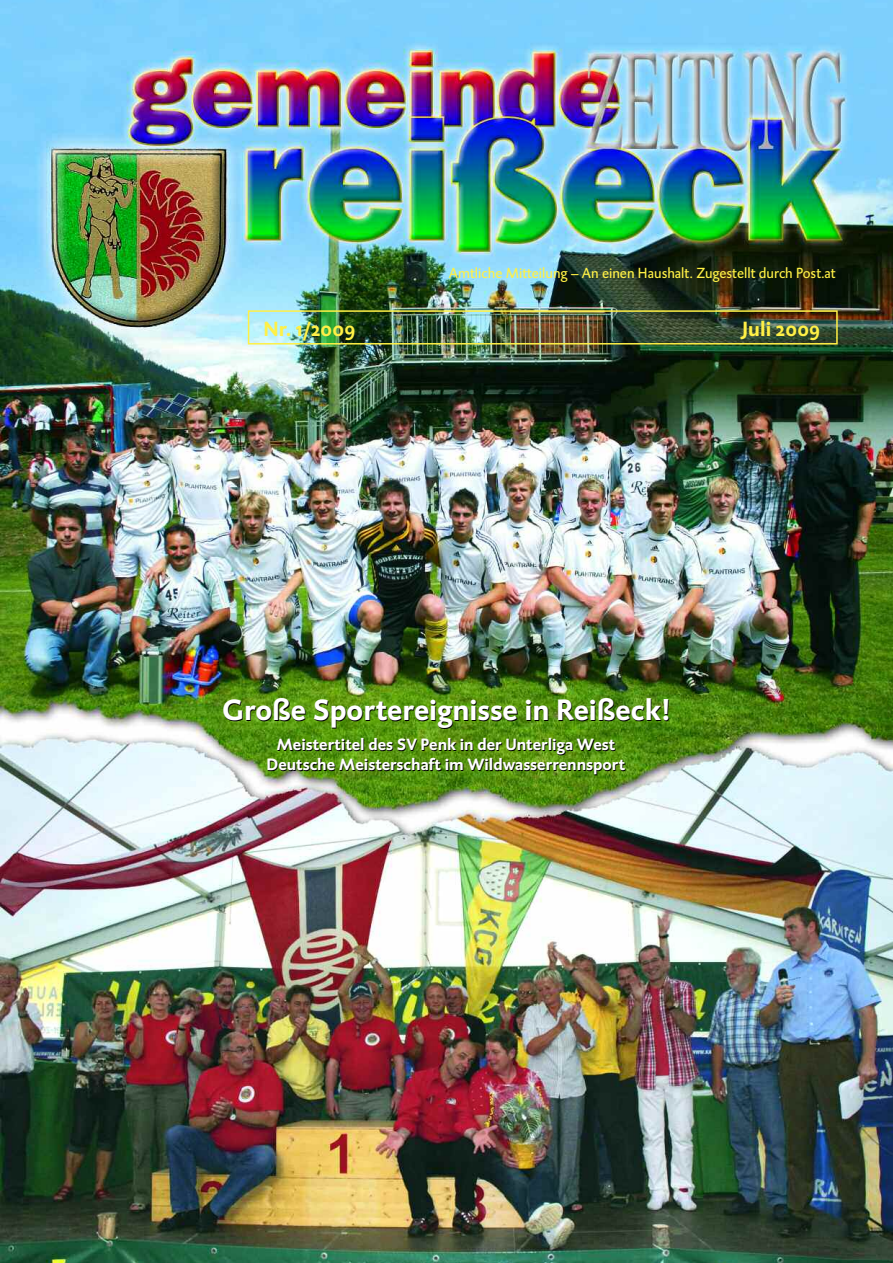
<style>
.page{position:relative;width:893px;height:1263px;background:#fff}
.page>*{position:absolute;margin:0;border:0;box-sizing:border-box;transform-origin:0 0}
.t1{font:700 30px "DTL Caspari ST";color:#fff}
.t2{font:700 21px "DTL Caspari ST";letter-spacing:.01em;color:#fff046}
.t3{font:700 16.65px/20px "DTL Caspari ST";color:#fff;text-align:center}
.t4{font:15px "DTL Caspari ST";color:#fff046}
.s1{color:#000}
</style>
<div class="page">
<img style="left:0;top:0;width:893px;height:1263px">
<div style="left:248px;top:310px;width:590px;height:34px;border:2px solid #fff046"></div>
<p class="t4" style="left:449px;top:264px;width:388px">Amtliche Mitteilung – An einen Haushalt. Zugestellt durch Post.at</p>
<p class="t2" style="left:264px;top:316px;width:93px">Nr. 1/2009</p>
<p class="t2" style="left:741px;top:316px;width:81px">Juli 2009</p>
<h1 class="t1" style="left:223px;top:692px;width:448px"><span class="s1">G</span>roße Sportereignisse in Reißeck!</h1>
<p class="t3" style="left:267px;top:734px;width:360px">Meistertitel des SV Penk in der Unterliga West<br>Deutsche Meisterschaft im Wildwasserrennsport</p>
</div>
